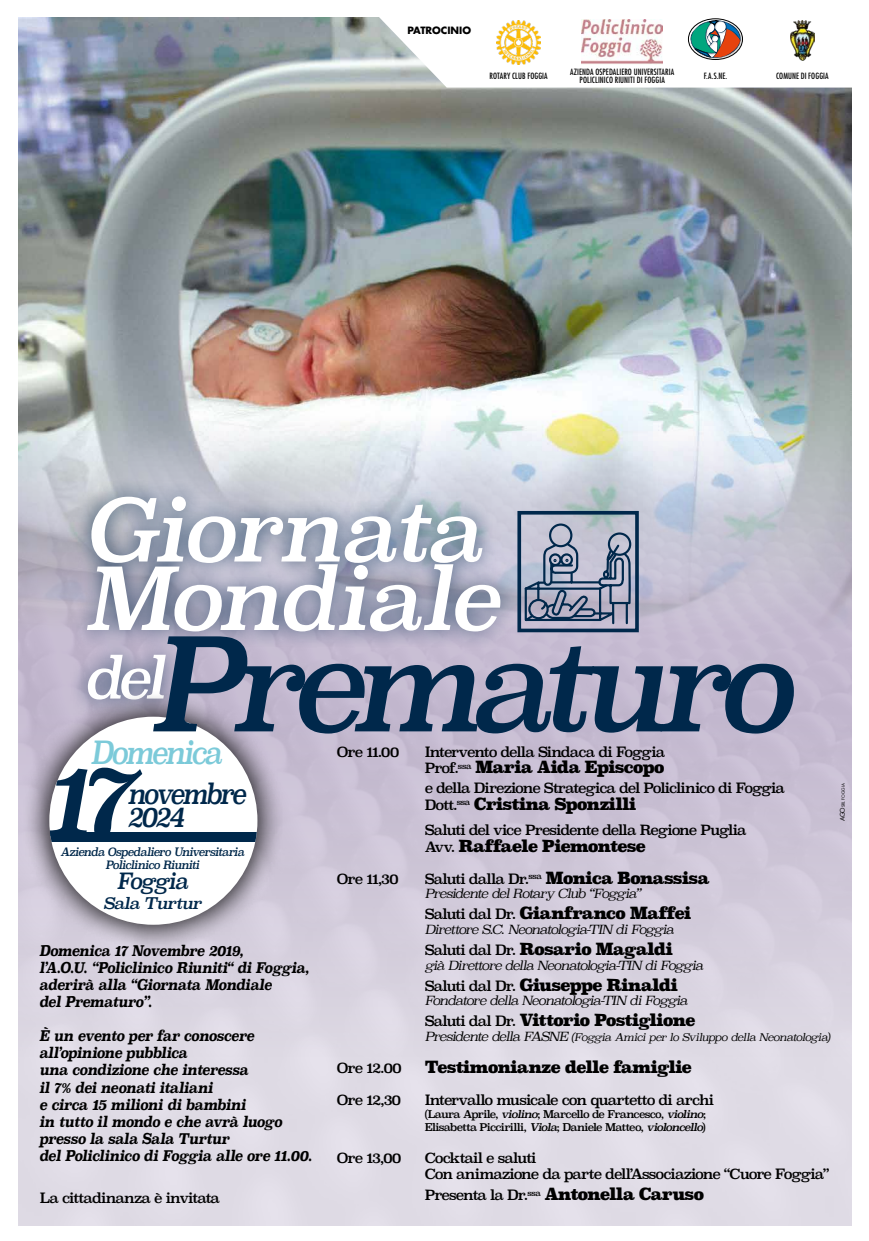
<style>
.page{position:relative;width:869px;height:1241px;background:#fff}
.page>*{position:absolute;margin:0;border:0;box-sizing:border-box;transform-origin:0 0}
.t1{font:italic 127.75px "Superclarendon";letter-spacing:-.1em;color:#00284b;scale:.93 1}
.t2{font:italic 98.17px "Superclarendon";color:#00284b}
.t3{font:italic 85.31px/68.4px "Superclarendon";letter-spacing:-.04em;color:#fff;scale:.96 1}
.t4{font:italic 56.88px "Superclarendon";color:#fff;scale:.93 1}
.t5{font:italic 31.24px "Superclarendon";letter-spacing:-.095em;color:#7ccad9;scale:.84 1}
.t6{font:italic 28px/23.1px "Superclarendon";letter-spacing:-.11em;color:#00284b;scale:.84 1}
.t7{font:italic 21.88px "Superclarendon";letter-spacing:-.075em;color:#00284b;scale:.9 1}
.t8{font:900 16.36px "Superclarendon";letter-spacing:-.065em;color:#000}
.t9{font:italic 15.75px "Superclarendon";letter-spacing:-.06em;color:#00284b}
.t10{font:italic 700 14.61px/17.1px "Superclarendon";letter-spacing:-.04em;color:#000;scale:.87 1}
.t11{font:13.91px/16.2px "Superclarendon";letter-spacing:-.065em;color:#000}
.t12{font:italic 300 12.51px "Superclarendon";letter-spacing:-.08em;color:#000}
.t13{font:italic 11.38px/13.1px "Superclarendon";letter-spacing:-.06em;color:#00284b;text-align:center;scale:.9 1}
.t14{font:10.5px/13.1px "Superclarendon";letter-spacing:-.065em;color:#000}
.t15{font:italic 300 10.5px "Superclarendon";letter-spacing:-.06em;color:#000}
.t16{font:700 9.8px "Futura";color:#000}
.t17{font:condensed 8.4px/8.4px "Futura";letter-spacing:.01em;color:#000;text-align:center}
.t18{font:4.2px "Futura";color:#000}
.s1{font-weight:400;font-size:13.91px}
.s2{font-size:12.51px}
.s3{font-style:italic}
.s4{font-size:6.3px}
</style>
<div class="page">
<img style="left:18px;top:144px;width:833px;height:1081px">
<img style="left:18px;top:17px;width:832px;height:697px">
<div style="left:69px;top:477px;width:450px;height:241px;background:#00284b;opacity:.75"></div>
<div style="left:517px;top:511px;width:121px;height:121px;border:4px solid #00284b"></div>
<svg style="left:516px;top:522px;width:116px;height:103px;background:#9099ae"></svg>
<svg style="left:377px;top:17px;width:475px;height:71px"></svg>
<img style="left:789px;top:21px;width:25px;height:39px">
<div style="left:22px;top:689px;width:262px;height:262px;background:#000;opacity:.75"></div>
<div style="left:49px;top:716px;width:208px;height:208px;background:#fff;border-radius:50%"></div>
<div style="left:49px;top:832px;width:208px;height:9px;background:#00284b"></div>
<img style="left:496px;top:20px;width:44px;height:44px">
<img style="left:581px;top:20px;width:81px;height:44px">
<p class="t16" style="left:407px;top:23px;width:65px">PATROCINIO</p>
<p class="t17" style="left:569px;top:67px;width:106px">AZIENDA OSPEDALIERO UNIVERSITARIA<br>POLICLINICO RIUNITI DI FOGGIA</p>
<p class="t17" style="left:489px;top:71px;width:60px">ROTARY CLUB FOGGIA</p>
<p class="t17" style="left:703px;top:71px;width:25px">F.A.S.NE.</p>
<p class="t17" style="left:775px;top:71px;width:54px">COMUNE DI FOGGIA</p>
<h3 class="t3" style="left:84px;top:495px;width:434px">Giornata<br>Mondiale</h3>
<h3 class="t4" style="left:84px;top:643px;width:89px">del</h3>
<h1 class="t1" style="left:148px;top:606px;width:692px">Prematuro</h1>
<h3 class="t5" style="left:90px;top:733px;width:158px">Domenica</h3>
<h3 class="t6" style="left:127px;top:782px;width:143px">novembre<br>2024</h3>
<p class="t13" style="left:61px;top:844px;width:206px">Azienda Ospedaliero Universitaria<br>Policlinico Riuniti</p>
<h3 class="t7" style="left:117px;top:867px;width:81px">Foggia</h3>
<p class="t9" style="left:103px;top:893px;width:100px">Sala Turtur</p>
<p class="t10" style="left:39px;top:941px;width:312px">Domenica 17 Novembre 2019,<br>l’A.O.U. “Policlinico Riuniti“ di Foggia, aderirà alla “Giornata Mondiale<br>del Prematuro”.</p>
<p class="t10" style="left:39px;top:1027px;width:315px">È un evento per far conoscere all’opinione pubblica<br>una condizione che interessa<br>il 7% dei neonati italiani<br>e circa 15 milioni di bambini<br>in tutto il mondo e che avrà luogo presso la sala Sala Turtur<br>del Policlinico di Foggia alle ore 11.00.</p>
<h2 class="t2" style="left:41px;top:740px;width:94px">17</h2>
<p class="t11" style="left:40px;top:1190px;width:181px">La cittadinanza è invitata</p>
<p class="t11" style="left:336px;top:744px;width:64px">Ore 11.00</p>
<p class="t11" style="left:424px;top:744px;width:242px">Intervento della Sindaca di Foggia</p>
<p class="t8" style="left:424px;top:756px;width:241px"><span class="s1">Prof.</span><sup>ssa</sup> Maria Aida Episcopo</p>
<p class="t11" style="left:424px;top:781px;width:361px">e della Direzione Strategica del Policlinico di Foggia</p>
<p class="t8" style="left:424px;top:792px;width:213px"><span class="s1">Dott.</span><sup>ssa</sup> Cristina Sponzilli</p>
<p class="t11" style="left:424px;top:822px;width:323px">Saluti del vice Presidente della Regione Puglia</p>
<p class="t8" style="left:424px;top:834px;width:223px"><span class="s1">Avv.</span> Raffaele Piemontese</p>
<p class="t11" style="left:336px;top:871px;width:64px">Ore 11,30</p>
<p class="t8" style="left:424px;top:866px;width:286px"><span class="s1">Saluti dalla Dr.</span><sup>ssa</sup> Monica Bonassisa</p>
<p class="t12" style="left:424px;top:885px;width:217px">Presidente del Rotary Club “Foggia”</p>
<p class="t8" style="left:424px;top:902px;width:268px"><span class="s1">Saluti dal Dr.</span> Gianfranco Maffei</p>
<p class="t12" style="left:424px;top:921px;width:251px">Direttore S.C. Neonatologia-TIN di Foggia</p>
<p class="t8" style="left:424px;top:937px;width:250px"><span class="s1">Saluti dal Dr.</span> Rosario Magaldi</p>
<p class="t12" style="left:424px;top:956px;width:280px">già Direttore della Neonatologia-TIN di Foggia</p>
<p class="t8" style="left:424px;top:973px;width:255px"><span class="s1">Saluti dal Dr.</span> Giuseppe Rinaldi</p>
<p class="t12" style="left:424px;top:992px;width:264px">Fondatore della Neonatologia-TIN di Foggia</p>
<p class="t8" style="left:424px;top:1009px;width:272px"><span class="s1">Saluti dal Dr.</span> Vittorio Postiglione</p>
<p class="t15" style="left:424px;top:1030px;width:407px"><span class="s2">Presidente della FASNE</span> (Foggia Amici per lo Sviluppo della Neonatologia)</p>
<p class="t11" style="left:336px;top:1060px;width:67px">Ore 12.00</p>
<p class="t8" style="left:424px;top:1055px;width:269px">Testimonianze delle famiglie</p>
<p class="t11" style="left:336px;top:1092px;width:66px">Ore 12,30</p>
<p class="t11" style="left:424px;top:1092px;width:291px">Intervallo musicale con quartetto di archi</p>
<p class="t14" style="left:424px;top:1108px;width:283px">(Laura Aprile, <span class="s3">violino</span>; Marcello de Francesco, <span class="s3">violino</span>;<br>Elisabetta Piccirilli, <span class="s3">Viola</span>; Daniele Matteo, <span class="s3">violoncello</span>)</p>
<p class="t11" style="left:336px;top:1150px;width:66px">Ore 13,00</p>
<p class="t11" style="left:424px;top:1150px;width:406px">Cocktail e saluti<br>Con animazione da parte dell’Associazione “Cuore Foggia”</p>
<p class="t8" style="left:424px;top:1183px;width:281px"><span class="s1">Presenta la Dr.</span><sup>ssa</sup> Antonella Caruso</p>
<p class="t18" style="left:840px;top:820px;width:39px;rotate:-90deg"><span class="s4">AGO</span>SRL FOGGIA</p>
</div>
